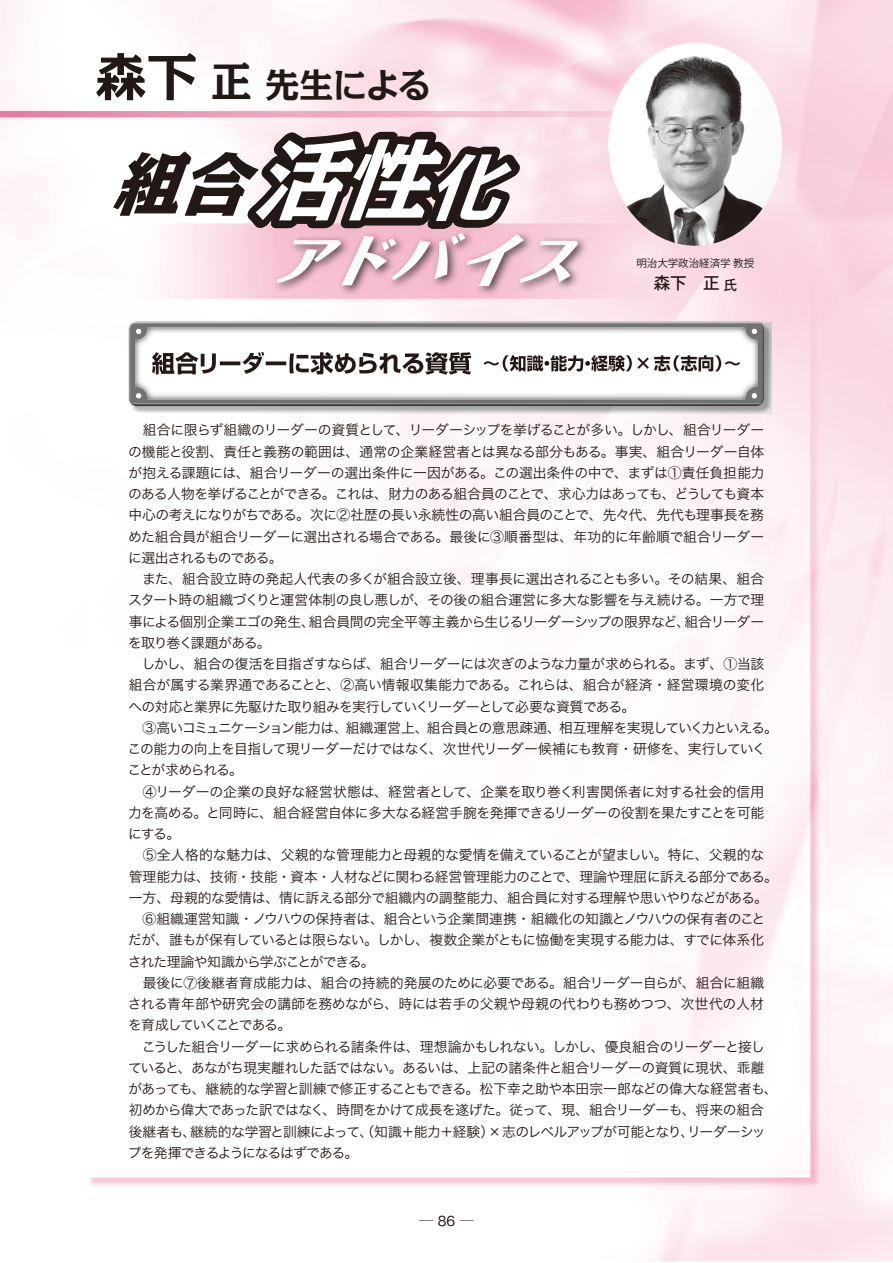
<style>
.page{position:relative;width:893px;height:1263px;background:#fff}
.page>*{position:absolute;margin:0;border:0;box-sizing:border-box;transform-origin:0 0}
.t1{font:italic 800 67.35px "Kakumin Pro";color:#221815}
.t2{font:700 34.05px "Kakumin Pro";letter-spacing:-.025em;color:#221815}
.t3{font:500 16.5px "Koz Go Pro";color:#221815}
.t4{font:13.8px/21.3px "Hira Kaku Pro W3";letter-spacing:-.035em;color:#221815}
.t5{font:13.8px "Hira Kaku Pro W3";letter-spacing:-.015em;color:#221815}
.t6{font:13.8px "Hira Kaku Pro W3";letter-spacing:-.01em;color:#221815}
.t7{font:13.8px "Hira Kaku Pro W3";letter-spacing:-.055em;color:#221815}
.t8{font:13.8px "Hira Kaku Pro W3";letter-spacing:-.075em;color:#221815}
.t9{font:13.8px "Hira Kaku Pro W3";letter-spacing:-.1em;color:#221815}
.t10{font:500 13.8px "Gothic BBB Pr 6 N";color:#221815}
.t11{font:10.5px "Koz Go Pro";color:#221815}
.s1{font-size:51px}
.s2{font-size:40.8px}
.s3{font-weight:700;font-size:87.6px;color:#fff}
.s4{font-weight:700;font-size:72.15px;color:#fff}
.s5{font-size:13.5px}
</style>
<div class="page">
<img style="left:0;top:0;width:893px;height:1262px">
<svg style="left:0;top:143px;width:1px;height:271px"></svg>
<img style="left:85px;top:327px;width:52px;height:846px">
<img style="left:130px;top:322px;width:642px;height:92px">
<img style="left:132px;top:321px;width:629px;height:2px">
<img style="left:131px;top:404px;width:631px;height:2px">
<img style="left:129px;top:325px;width:1px;height:77px">
<img style="left:130px;top:323px;width:634px;height:81px">
<img style="left:608px;top:43px;width:174px;height:203px">
<img style="left:135px;top:327px;width:623px;height:72px">
<img style="left:152px;top:352px;width:319px;height:23px">
<img style="left:472px;top:355px;width:268px;height:16px">
<div style="left:273px;top:228px;width:315px;height:69px;background:#221815;opacity:.75"></div>
<svg style="left:246px;top:131px;width:332px;height:155px;background:#9c8489"></svg>
<h2 class="t2" style="left:96px;top:58px;width:337px"><span class="s1">森下</span> <span class="s2">正</span> 先生による</h2>
<h1 class="t1" style="left:111px;top:130px;width:425px">組合<span class="s3">活性</span><span class="s4">化</span></h1>
<p class="t11" style="left:636px;top:256px;width:119px">明治大学政治経済学 教授</p>
<p class="t3" style="left:654px;top:273px;width:85px">森下　正 <span class="s5">氏</span></p>
<p class="t4" style="left:128px;top:418px;width:638px">　組合に限らず組織のリーダーの資質として、リーダーシップを挙げることが多い。しかし、組合リーダーの機能と役割、責任と義務の範囲は、通常の企業経営者とは異なる部分もある。事実、組合リーダー自体が抱える課題には、組合リーダーの選出条件に一因がある。この選出条件の中で、まずは①責任負担能力のある人物を挙げることができる。これは、財力のある組合員のことで、求心力はあっても、どうしても資本中心の考えになりがちである。次に②社歴の長い永続性の高い組合員のことで、先々代、先代も理事長を務めた組合員が組合リーダーに選出される場合である。最後に③順番型は、年功的に年齢順で組合リーダーに選出されるものである。<br>　また、組合設立時の発起人代表の多くが組合設立後、理事長に選出されることも多い。その結果、組合スタート時の組織づくりと運営体制の良し悪しが、その後の組合運営に多大な影響を与え続ける。一方で理事による個別企業エゴの発生、組合員間の完全平等主義から生じるリーダーシップの限界など、組合リーダーを取り巻く課題がある。<br>　しかし、組合の復活を目指ざすならば、組合リーダーには次ぎのような力量が求められる。まず、①当該組合が属する業界通であることと、②高い情報収集能力である。これらは、組合が経済・経営環境の変化への対応と業界に先駆けた取り組みを実行していくリーダーとして必要な資質である。</p>
<p class="t4" style="left:128px;top:716px;width:652px;text-indent:15px">③高いコミュニケーション能力は、組織運営上、組合員との意思疎通、相互理解を実現していく力といえる。この能力の向上を目指して現リーダーだけではなく、次世代リーダー候補にも教育・研修を、実行していくことが求められる。<br>　④リーダーの企業の良好な経営状態は、経営者として、企業を取り巻く利害関係者に対する社会的信用力を高める。と同時に、組合経営自体に多大なる経営手腕を発揮できるリーダーの役割を果たすことを可能にする。</p>
<p class="t6" style="left:143px;top:843px;width:623px">⑤全人格的な魅力は、父親的な管理能力と母親的な愛情を備えていることが望ましい。特に、父親的な</p>
<p class="t4" style="left:129px;top:865px;width:651px">管理能力は、技術・技能・資本・人材などに関わる経営管理能力のことで、理論や理屈に訴える部分である。</p>
<p class="t4" style="left:129px;top:886px;width:641px">一方、母親的な愛情は、情に訴える部分で組織内の調整能力、組合員に対する理解や思いやりなどがある。</p>
<p class="t4" style="left:143px;top:907px;width:624px">⑥組織運営知識・ノウハウの保持者は、組合という企業間連携・組織化の知識とノウハウの保有者のこと</p>
<p class="t4" style="left:128px;top:928px;width:638px">だが、誰もが保有しているとは限らない。しかし、複数企業がともに恊働を実現する能力は、すでに体系化</p>
<p class="t7" style="left:128px;top:949px;width:248px">された理論や知識から学ぶことができる。</p>
<p class="t4" style="left:129px;top:971px;width:637px">　最後に⑦後継者育成能力は、組合の持続的発展のために必要である。組合リーダー自らが、組合に組織</p>
<p class="t5" style="left:128px;top:991px;width:638px">される青年部や研究会の講師を務めながら、時には若手の父親や母親の代わりも務めつつ、次世代の人材</p>
<p class="t9" style="left:128px;top:1013px;width:164px">を育成していくことである。</p>
<p class="t4" style="left:129px;top:1035px;width:638px">　こうした組合リーダーに求められる諸条件は、理想論かもしれない。しかし、優良組合のリーダーと接し</p>
<p class="t4" style="left:128px;top:1056px;width:638px">ていると、あながち現実離れした話ではない。あるいは、上記の諸条件と組合リーダーの資質に現状、乖離</p>
<p class="t4" style="left:128px;top:1077px;width:651px">があっても、継続的な学習と訓練で修正することもできる。松下幸之助や本田宗一郎などの偉大な経営者も、</p>
<p class="t4" style="left:129px;top:1098px;width:637px">初めから偉大であった訳ではなく、時間をかけて成長を遂げた。従って、現、組合リーダーも、将来の組合</p>
<p class="t4" style="left:129px;top:1120px;width:638px">後継者も、継続的な学習と訓練によって、（知識＋能力＋経験）×志のレベルアップが可能となり、リーダーシッ</p>
<p class="t8" style="left:128px;top:1140px;width:232px">プを発揮できるようになるはずである。</p>
<p class="t10" style="left:419px;top:1209px;width:56px">─ 86 ─</p>
</div>
